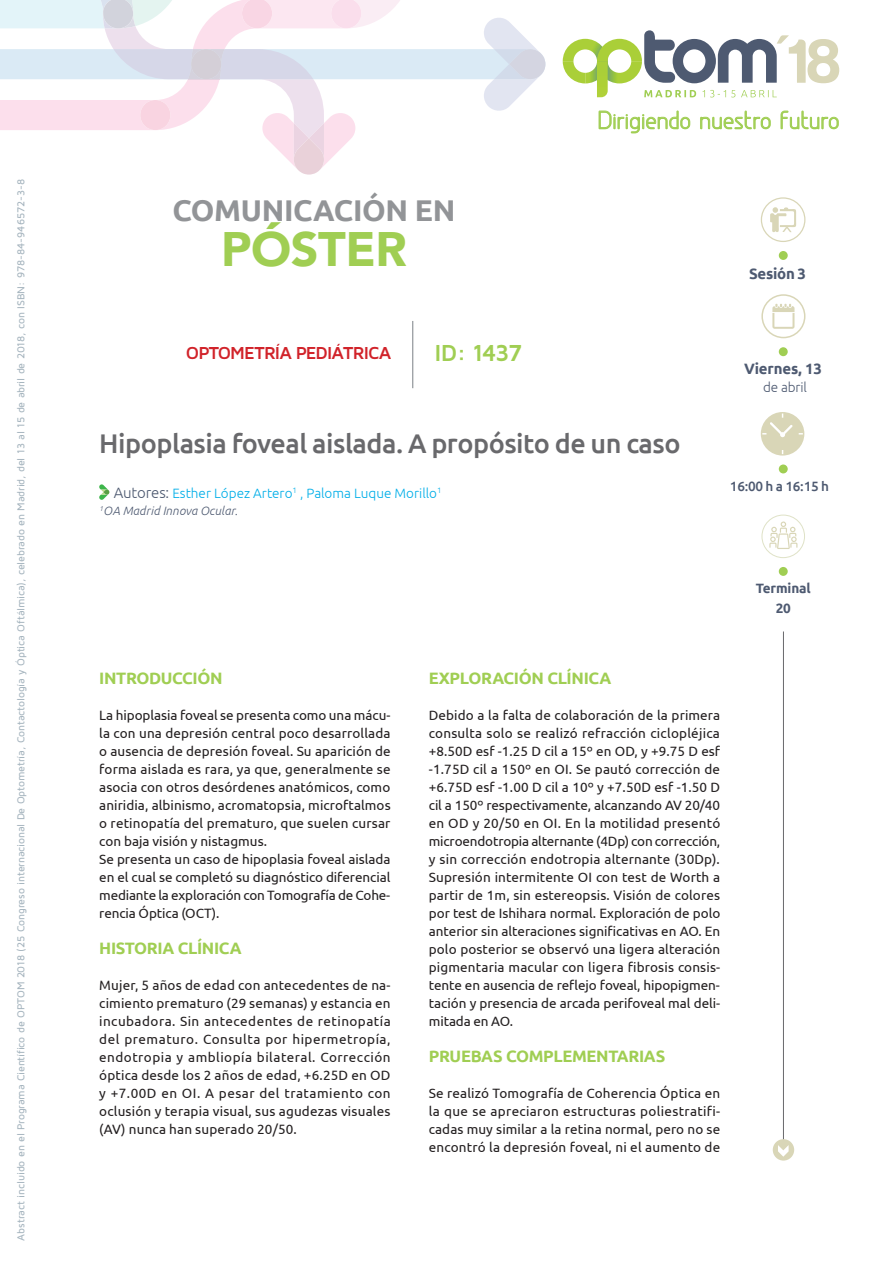
<style>
.page{position:relative;width:893px;height:1263px;background:#fff}
.page>*{position:absolute;margin:0;border:0;box-sizing:border-box;transform-origin:0 0}
.t1{font:900 48.3px "Avenir";letter-spacing:-.01em;color:#a0ce53}
.t2{font:700 30px "Ubuntu";letter-spacing:-.01em;color:#929497}
.t3{font:500 27px "Ubuntu";letter-spacing:-.015em;color:#69696c}
.t4{font:700 24px "Maven Pro";letter-spacing:-.06em;color:#a0ce53}
.t5{font:23.4px "Greyscale Basic";color:#a0ce53}
.t6{font:700 18px "Maven Pro";letter-spacing:-.05em;color:#d1232a}
.t7{font:700 16.5px "Ubuntu";letter-spacing:-.02em;color:#a0ce53}
.t8{font:700 15px "Ubuntu";letter-spacing:-.01em;color:#4e5a71}
.t9{font:13.5px/18px "Ubuntu";letter-spacing:.005em;color:#231f20;text-align:justify}
.t10{font:300 13.5px "Ubuntu";color:#00aee8}
.t11{font:500 13.5px "Ubuntu";letter-spacing:-.015em;color:#4e5a71}
.t12{font:700 13.5px/19.5px "Ubuntu";color:#4e5a71;text-align:center}
.t13{font:300 13.5px "Ubuntu";letter-spacing:-.01em;color:#4e5a71}
.t14{font:italic 300 12px "Ubuntu";letter-spacing:.015em;color:#4e5a71}
.t15{font:500 10.5px "Maven Pro";letter-spacing:-.015em;color:#a5b4be}
.s1{font-size:15px;color:#4e5a71}
</style>
<div class="page">
<svg style="left:563px;top:30px;width:276px;height:67px"></svg>
<svg style="left:599px;top:111px;width:91px;height:22px"></svg>
<svg style="left:700px;top:111px;width:71px;height:18px"></svg>
<svg style="left:781px;top:111px;width:58px;height:18px"></svg>
<svg style="left:0;top:0;width:545px;height:175px"></svg>
<div style="left:773px;top:1139px;width:21px;height:21px;background:#d9d6b7;border-radius:50%"></div>
<svg style="left:778px;top:1145px;width:11px;height:12px"></svg>
<div style="left:761px;top:294px;width:44px;height:44px;border:2px solid #d9d6b7;border-radius:50%"></div>
<div style="left:779px;top:347px;width:9px;height:9px;background:#a0ce53;border-radius:50%"></div>
<div style="left:779px;top:251px;width:9px;height:9px;background:#a0ce53;border-radius:50%"></div>
<svg style="left:772px;top:304px;width:22px;height:25px"></svg>
<div style="left:779px;top:567px;width:9px;height:9px;background:#a0ce53;border-radius:50%"></div>
<div style="left:762px;top:515px;width:43px;height:43px;border:1px solid #dfe2c7;border-radius:50%"></div>
<svg style="left:769px;top:521px;width:28px;height:28px"></svg>
<div style="left:779px;top:464px;width:9px;height:9px;background:#a0ce53;border-radius:50%"></div>
<svg style="left:761px;top:412px;width:43px;height:44px"></svg>
<hr style="left:783px;top:631px;width:1px;height:508px;background:#69696c">
<svg style="left:761px;top:197px;width:44px;height:45px"></svg>
<hr style="left:412px;top:321px;width:1px;height:67px;background:#7a8086">
<svg style="left:99px;top:484px;width:10px;height:16px"></svg>
<p class="t15" style="left:14px;top:1240px;width:1063px;rotate:-90deg">Abstract incluido en el Programa Científico de OPTOM 2018 (25 Congreso internacional De Optometría, Contactología y Óptica Oftálmica), celebrado en Madrid, del 13 al 15 de abril de 2018, con ISBN: 978-84-946572-3-8</p>
<h2 class="t2" style="left:172px;top:192px;width:280px">COMUNICACIÓN EN</h2>
<h1 class="t1" style="left:221px;top:208px;width:187px">PÓSTER</h1>
<h3 class="t6" style="left:186px;top:341px;width:207px">OPTOMETRÍA PEDIÁTRI CA</h3>
<h3 class="t4" style="left:434px;top:338px;width:89px">ID: 1437</h3>
<h3 class="t5" style="left:597px;top:106px;width:244px">Dirigiendo nuestro futuro</h3>
<p class="t8" style="left:749px;top:264px;width:59px">SESIÓN 3</p>
<p class="t8" style="left:744px;top:360px;width:79px">VIERNES, 13</p>
<p class="t13" style="left:763px;top:379px;width:45px">de abril</p>
<h3 class="t3" style="left:99px;top:427px;width:583px">Hipoplasia foveal aislada. A propósito de un caso</h3>
<p class="t10" style="left:114px;top:485px;width:329px"><span class="s1">Autores:</span> Esther López Artero<sup>1</sup> , Paloma Luque Morillo<sup>1</sup></p>
<p class="t14" style="left:99px;top:504px;width:140px"><sup>1</sup>OA Madrid Innova Ocular.</p>
<p class="t11" style="left:730px;top:478px;width:101px">16:00 h a 16:15 h</p>
<p class="t7" style="left:99px;top:668px;width:125px">INTRODUCCIÓN</p>
<p class="t9" style="left:99px;top:706px;width:293px;text-align:left">La hipoplasia foveal se presenta como una mácu&shy;la con una depresión central poco desarrollada o ausencia de depresión foveal. Su aparición de forma aislada es rara, ya que, generalmente se asocia con otros desórdenes anatómicos, como aniridia, albinismo, acromatopsia, microftalmos o retinopatía del prematuro, que suelen cursar con baja visión y nistagmus.<br>Se presenta un caso de hipoplasia foveal aislada en el cual se completó su diagnóstico diferencial mediante la exploración con Tomografía de Cohe&shy;rencia Óptica (OCT).</p>
<p class="t7" style="left:99px;top:938px;width:144px">HISTORIA CLÍNI CA</p>
<p class="t9" style="left:99px;top:976px;width:293px">Mujer, 5 años de edad con antecedentes de na&shy;cimiento prematuro (29 semanas) y estancia en incubadora. Sin antecedentes de retinopatía del prematuro. Consulta por hipermetropía, endotropia y ambliopía bilateral. Corrección óptica desde los 2 años de edad, +6.25D en OD y +7.00D en OI. A pesar del tratamiento con oclusión y terapia visual, sus agudezas visuales (AV) nunca han superado 20/50.</p>
<p class="t7" style="left:429px;top:668px;width:184px">EXPLORACIÓN CLÍNICA</p>
<p class="t9" style="left:429px;top:706px;width:293px">Debido a la falta de colaboración de la primera consulta solo se realizó refracción ciclopléjica +8.50D esf -1.25 D cil a 15º en OD, y +9.75 D esf -1.75D cil a 150º en OI. Se pautó corrección de +6.75D esf -1.00 D cil a 10º y +7.50D esf -1.50 D cil a 150º respectivamente, alcanzando AV 20/40 en OD y 20/50 en OI. En la motilidad presentó microendotropia alternante (4Dp) con corrección, y sin corrección endotropia alternante (30Dp).<br>Supresión intermitente OI con test de Worth a partir de 1m, sin estereopsis. Visión de colores por test de Ishihara normal. Exploración de polo anterior sin alteraciones significativas en AO. En polo posterior se observó una ligera alteración pigmentaria macular con ligera fibrosis consis&shy;tente en ausencia de reflejo foveal, hipopigmen&shy;tación y presencia de arcada perifoveal mal deli&shy;mitada en AO.</p>
<p class="t7" style="left:429px;top:1046px;width:238px">PRUEBAS COMPLEMENTARIAS</p>
<p class="t9" style="left:429px;top:1084px;width:293px">Se realizó Tomografía de Coherencia Óptica en la que se apreciaron estructuras poliestratifi&shy;cadas muy similar a la retina normal, pero no se encontró la depresión foveal, ni el aumento de</p>
<p class="t12" style="left:756px;top:578px;width:57px">TERMINAL<br>20</p>
</div>
